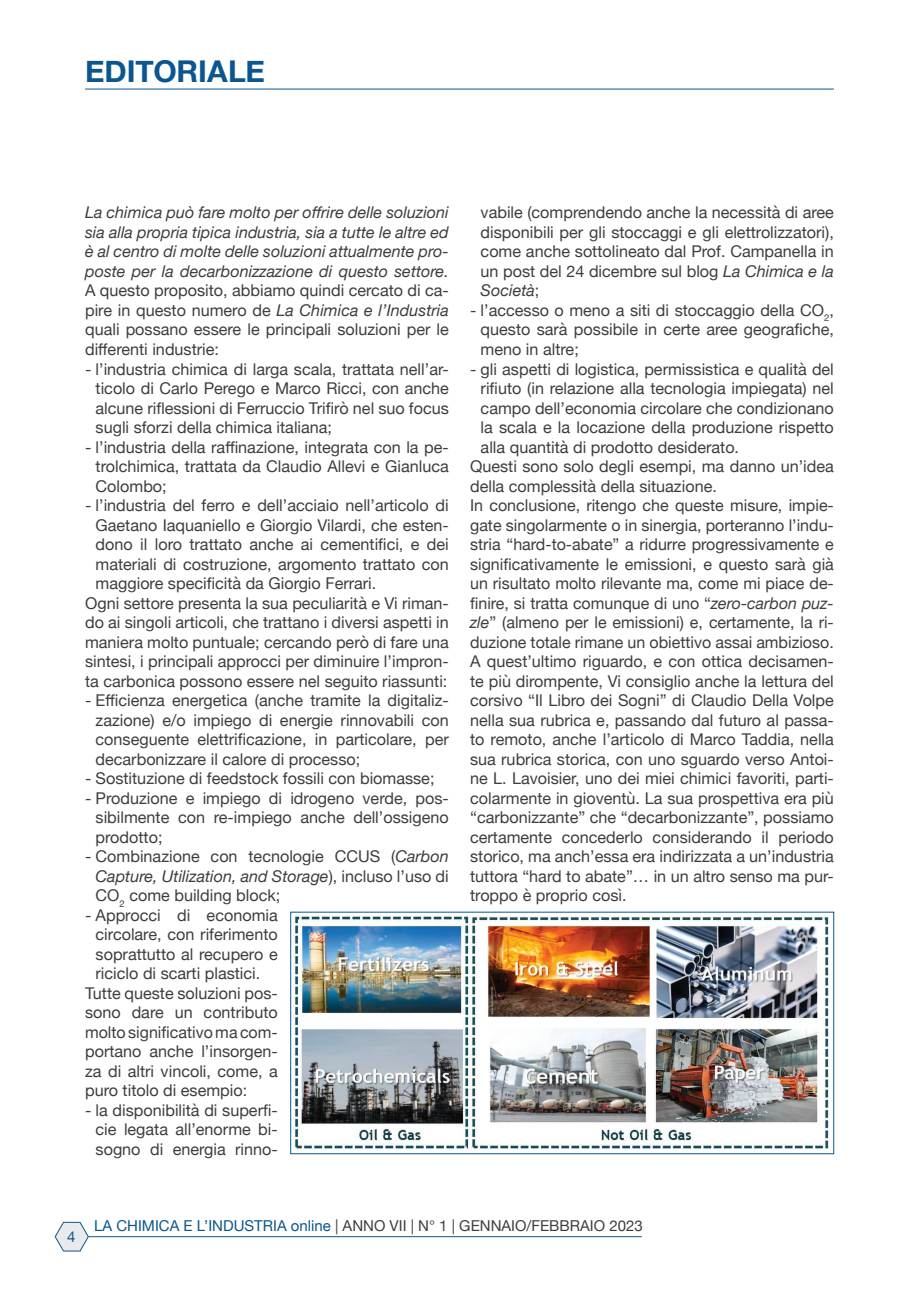
<style>
.page{position:relative;width:919px;height:1289px;background:#fff}
.page>*{position:absolute;margin:0;border:0;box-sizing:border-box;transform-origin:0 0}
.t1{font:700 30px "Helvetica Neue";color:#0b568e}
.Body_Text_2{font:16.2px/19.5px "Helvetica Neue";color:#3e3e3f;text-align:justify}
.Body_Text_2-2{font:italic 16.2px/19.5px "Helvetica Neue";color:#3e3e3f;text-align:justify}
.t2{font:15px "Helvetica Neue";color:#3e3e3f}
.t3{font:15px "Helvetica Neue";color:#0b568e}
.s1{font-style:normal}
.s2{font-style:italic}
.s3{color:#0b568e}
</style>
<div class="page">
<hr style="left:85px;top:89px;width:748px;height:1px;background:#0b568e">
<svg style="left:55px;top:1222px;width:33px;height:29px"></svg>
<hr style="left:88px;top:1236px;width:553px;height:1px;background:#0b568e">
<img style="left:294px;top:916px;width:535px;height:234px">
<h1 class="t1" style="left:85px;top:48px;width:181px">EDITORIALE</h1>
<p class="Body_Text_2-2" style="left:85px;top:204px;width:365px">La chimica può fare molto per offrire delle soluzioni sia alla propria tipica industria, sia a tutte le altre ed è al centro di molte delle soluzioni attualmente pro&shy;poste per la decarbonizzazione di questo settore.<br><span class="s1">A questo proposito, abbiamo quindi cercato di ca&shy;pire in questo numero de</span> La Chimica e l’Industria <span class="s1">quali possano essere le principali soluzioni per le differenti industrie:</span></p>
<p class="Body_Text_2" style="left:96px;top:360px;width:355px;text-indent:-10px">- l’industria chimica di larga scala, trattata nell’ar&shy;ticolo di Carlo Perego e Marco Ricci, con anche alcune riflessioni di Ferruccio Trifirò nel suo focus sugli sforzi della chimica italiana;</p>
<p class="Body_Text_2" style="left:96px;top:438px;width:355px;text-indent:-10px">- l’industria della raffinazione, integrata con la pe&shy;trolchimica, trattata da Claudio Allevi e Gianluca Colombo;</p>
<p class="Body_Text_2" style="left:96px;top:496px;width:355px;text-indent:-10px">- l’industria del ferro e dell’acciaio nell’articolo di Gaetano Iaquaniello e Giorgio Vilardi, che esten&shy;dono il loro trattato anche ai cementifici, e dei materiali di costruzione, argomento trattato con maggiore specificità da Giorgio Ferrari.</p>
<p class="Body_Text_2" style="left:85px;top:594px;width:365px">Ogni settore presenta la sua peculiarità e Vi riman&shy;do ai singoli articoli, che trattano i diversi aspetti in maniera molto puntuale; cercando però di fare una sintesi, i principali approcci per diminuire l’impron&shy;ta carbonica possono essere nel seguito riassunti:</p>
<p class="Body_Text_2" style="left:96px;top:691px;width:355px;text-indent:-10px">- Efficienza energetica (anche tramite la digitaliz&shy;zazione) e/o impiego di energie rinnovabili con conseguente elettrificazione, in particolare, per decarbonizzare il calore di processo;</p>
<p class="Body_Text_2" style="left:85px;top:769px;width:351px">- Sostituzione di feedstock fossili con biomasse;</p>
<p class="Body_Text_2" style="left:96px;top:789px;width:355px;text-indent:-10px">- Produzione e impiego di idrogeno verde, pos&shy;sibilmente con re-impiego anche dell’ossigeno prodotto;</p>
<p class="Body_Text_2" style="left:96px;top:847px;width:355px;text-indent:-10px">- Combinazione con tecnologie CCUS (<span class="s2">Carbon Capture, Utilization, and Storage</span>), incluso l’uso di CO<sub>2</sub> come building block;</p>
<p class="Body_Text_2" style="left:96px;top:906px;width:184px;text-indent:-10px">- Approcci di economia circolare, con riferimento soprattutto al recupero e riciclo di scarti plastici.</p>
<p class="Body_Text_2" style="left:85px;top:984px;width:194px">Tutte queste soluzioni pos-</p>
<p class="Body_Text_2" style="left:85px;top:1003px;width:194px">sono dare un contributo</p>
<p class="Body_Text_2" style="left:85px;top:1023px;width:194px">molto significativo ma com-</p>
<p class="Body_Text_2" style="left:85px;top:1042px;width:194px">portano anche l’insorgen&shy;za di altri vincoli, come, a puro titolo di esempio:</p>
<p class="Body_Text_2" style="left:85px;top:1101px;width:194px;text-align:right">- la disponibilità di superfi&shy;cie legata all’enorme bi-</p>
<p class="Body_Text_2" style="left:96px;top:1140px;width:184px">sogno di energia rinno-</p>
<p class="Body_Text_2" style="left:480px;top:204px;width:355px">vabile (comprendendo anche la necessità di aree disponibili per gli stoccaggi e gli elettrolizzatori), come anche sottolineato dal Prof. Campanella in un post del 24 dicembre sul blog <span class="s2">La Chimica e la Società</span>;</p>
<p class="Body_Text_2" style="left:480px;top:301px;width:355px;text-indent:-10px">- l’accesso o meno a siti di stoccaggio della CO<sub>2</sub>, questo sarà possibile in certe aree geografiche, meno in altre;</p>
<p class="Body_Text_2" style="left:480px;top:360px;width:355px;text-indent:-10px">- gli aspetti di logistica, permissistica e qualità del rifiuto (in relazione alla tecnologia impiegata) nel campo dell’economia circolare che condizionano la scala e la locazione della produzione rispetto alla quantità di prodotto desiderato.</p>
<p class="Body_Text_2" style="left:470px;top:457px;width:365px">Questi sono solo degli esempi, ma danno un’idea della complessità della situazione.</p>
<p class="Body_Text_2" style="left:470px;top:496px;width:365px">In conclusione, ritengo che queste misure, impie&shy;gate singolarmente o in sinergia, porteranno l’indu&shy;stria “hard-to-abate” a ridurre progressivamente e significativamente le emissioni, e questo sarà già un risultato molto rilevante ma, come mi piace de&shy;finire, si tratta comunque di uno “<span class="s2">zero-carbon puz&shy;zle</span>” (almeno per le emissioni) e, certamente, la ri&shy;duzione totale rimane un obiettivo assai ambizioso.</p>
<p class="Body_Text_2" style="left:470px;top:652px;width:365px">A quest’ultimo riguardo, e con ottica decisamen&shy;te più dirompente, Vi consiglio anche la lettura del corsivo “Il Libro dei Sogni” di Claudio Della Volpe nella sua rubrica e, passando dal futuro al passa&shy;to remoto, anche l’articolo di Marco Taddia, nella sua rubrica storica, con uno sguardo verso Antoi&shy;ne L. Lavoisier, uno dei miei chimici favoriti, parti&shy;colarmente in gioventù. La sua prospettiva era più “carbonizzante” che “decarbonizzante”, possiamo certamente concederlo considerando il periodo storico, ma anch’essa era indirizzata a un’industria tuttora “hard to abate”… in un altro senso ma pur&shy;troppo è proprio così.</p>
<p class="t3" style="left:67px;top:1225px;width:10px">4</p>
<p class="t2" style="left:94px;top:1214px;width:550px"><span class="s3">LA CHIMICA E L’INDUSTRIA online</span> | ANNO VII | N° 1 | GENNAIO/FEBBRAIO 2023</p>
</div>
